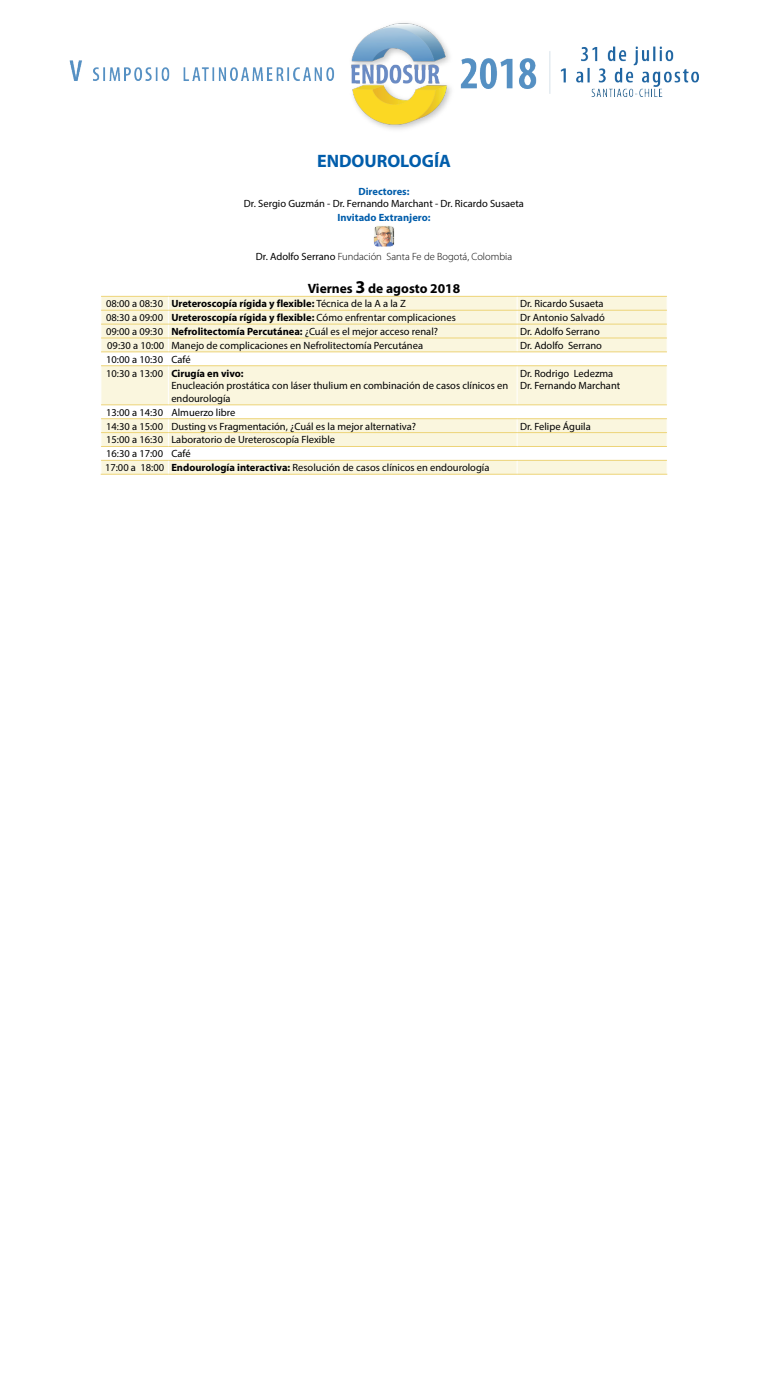
<style>
.page{position:relative;width:768px;height:1388px;background:#fff}
.page>*{position:absolute;margin:0;border:0;box-sizing:border-box;transform-origin:0 0}
.t1{font:700 18px "Myriad Pro";color:#015dab}
.t2{font:700 13.5px "Myriad Pro";color:#000001}
.t3{font:10.5px/13.9px "Myriad Pro";color:#000001}
.t4{font:700 10.5px "Myriad Pro";color:#000001}
.t5{font:300 10.5px "Myriad Pro";color:#000001}
.t6{font:700 10.5px "Myriad Pro";color:#015dab}
.s1{font-weight:400}
.s2{font-size:18px}
.s3{font-weight:700}
</style>
<div class="page">
<img style="left:69px;top:23px;width:630px;height:107px">
<svg style="left:102px;top:297px;width:565px;height:177px;fill:#faf6de"></svg>
<svg style="left:101px;top:295px;width:1px;height:57px"></svg>
<svg style="left:168px;top:297px;width:1px;height:68px"></svg>
<svg style="left:517px;top:297px;width:1px;height:68px"></svg>
<hr style="left:168px;top:366px;width:1px;height:39px;background:#fff">
<hr style="left:517px;top:366px;width:1px;height:39px;background:#fff">
<svg style="left:101px;top:419px;width:1px;height:55px"></svg>
<svg style="left:168px;top:406px;width:1px;height:68px"></svg>
<svg style="left:517px;top:406px;width:1px;height:68px"></svg>
<hr style="left:101px;top:296px;width:67px;height:1px;background:#edd478">
<hr style="left:168px;top:296px;width:349px;height:1px;background:#edd478">
<hr style="left:517px;top:296px;width:150px;height:1px;background:#edd478">
<hr style="left:101px;top:310px;width:67px;height:1px;background:#edd478">
<hr style="left:168px;top:310px;width:349px;height:1px;background:#edd478">
<hr style="left:517px;top:310px;width:150px;height:1px;background:#edd478">
<hr style="left:101px;top:324px;width:67px;height:1px;background:#edd478">
<hr style="left:168px;top:324px;width:349px;height:1px;background:#edd478">
<hr style="left:517px;top:324px;width:150px;height:1px;background:#edd478">
<hr style="left:101px;top:338px;width:67px;height:1px;background:#edd478">
<hr style="left:168px;top:338px;width:349px;height:1px;background:#edd478">
<hr style="left:517px;top:338px;width:150px;height:1px;background:#edd478">
<hr style="left:101px;top:352px;width:67px;height:1px;background:#edd478">
<hr style="left:168px;top:352px;width:349px;height:1px;background:#edd478">
<hr style="left:517px;top:352px;width:150px;height:1px;background:#edd478">
<hr style="left:101px;top:365px;width:67px;height:1px;background:#edd478">
<hr style="left:168px;top:365px;width:349px;height:1px;background:#edd478">
<hr style="left:517px;top:365px;width:150px;height:1px;background:#edd478">
<hr style="left:101px;top:405px;width:67px;height:1px;background:#edd478">
<hr style="left:168px;top:405px;width:349px;height:1px;background:#edd478">
<hr style="left:517px;top:405px;width:150px;height:1px;background:#edd478">
<hr style="left:101px;top:418px;width:67px;height:1px;background:#edd478">
<hr style="left:168px;top:418px;width:349px;height:1px;background:#edd478">
<hr style="left:517px;top:418px;width:150px;height:1px;background:#edd478">
<hr style="left:101px;top:432px;width:67px;height:1px;background:#edd478">
<hr style="left:168px;top:432px;width:349px;height:1px;background:#edd478">
<hr style="left:517px;top:432px;width:150px;height:1px;background:#edd478">
<hr style="left:101px;top:446px;width:67px;height:1px;background:#edd478">
<hr style="left:168px;top:446px;width:349px;height:1px;background:#edd478">
<hr style="left:517px;top:446px;width:150px;height:1px;background:#edd478">
<hr style="left:101px;top:460px;width:67px;height:1px;background:#edd478">
<hr style="left:168px;top:460px;width:349px;height:1px;background:#edd478">
<hr style="left:517px;top:460px;width:150px;height:1px;background:#edd478">
<hr style="left:101px;top:474px;width:67px;height:1px;background:#edd478">
<hr style="left:168px;top:474px;width:349px;height:1px;background:#edd478">
<hr style="left:517px;top:474px;width:150px;height:1px;background:#edd478">
<img style="left:375px;top:227px;width:18px;height:18px">
<div style="left:373px;top:225px;width:22px;height:22px;border:1px solid #fff;border-radius:4px"></div>
<h1 class="t1" style="left:317px;top:149px;width:135px">ENDOUROLOGÍA</h1>
<p class="t6" style="left:358px;top:184px;width:53px">Directores:</p>
<p class="t3" style="left:244px;top:196px;width:282px">Dr. Sergio Guzmán - Dr. Fernando Marchant - Dr. Ricardo Susaeta</p>
<p class="t6" style="left:337px;top:211px;width:95px">Invitado Extranjero:</p>
<p class="t5" style="left:256px;top:250px;width:258px"><span class="s1">Dr. Adolfo Serrano</span> Fundación Santa Fe de Bogotá, Colombia</p>
<p class="t2" style="left:308px;top:280px;width:154px">Viernes <span class="s2">3</span> de agosto 2018</p>
<p class="t4" style="left:106px;top:297px;width:301px"><span class="s1">08:00 a 08:30</span> Ureteroscopía rígida y flexible: <span class="s1">Técnica de la A a la Z</span></p>
<p class="t3" style="left:520px;top:296px;width:85px">Dr. Ricardo Susaeta</p>
<p class="t3" style="left:106px;top:310px;width:351px">08:30 a 09:00 <span class="s3">Ureteroscopía rígida y flexible:</span> Cómo enfrentar complicaciones</p>
<p class="t3" style="left:520px;top:310px;width:86px">Dr Antonio Salvadó</p>
<p class="t3" style="left:106px;top:324px;width:333px">09:00 a 09:30 <span class="s3">Nefrolitectomía Percutánea:</span> ¿Cuál es el mejor acceso renal?</p>
<p class="t3" style="left:520px;top:324px;width:81px">Dr. Adolfo Serrano</p>
<p class="t3" style="left:107px;top:338px;width:317px">09:30 a 10:00 Manejo de complicaciones en Nefrolitectomía Percutánea</p>
<p class="t3" style="left:520px;top:338px;width:83px">Dr. Adolfo Serrano</p>
<p class="t3" style="left:106px;top:352px;width:139px">10:00 a 10:30 Café<br>10:30 a 13:00 <span class="s3">Cirugía en vivo:</span></p>
<p class="t3" style="left:171px;top:379px;width:338px;line-height:12.6px">Enucleación prostática con láser thulium en combinación de casos clínicos en endourología</p>
<p class="t3" style="left:520px;top:366px;width:102px;line-height:12.6px">Dr. Rodrigo Ledezma<br>Dr. Fernando Marchant</p>
<p class="t3" style="left:106px;top:405px;width:311px">13:00 a 14:30 Almuerzo libre<br>14:30 a 15:00 Dusting vs Fragmentación, ¿Cuál es la mejor alternativa?</p>
<p class="t3" style="left:105px;top:433px;width:386px">15:00 a 16:30 Laboratorio de Ureteroscopía Flexible<br>16:30 a 17:00 Café<br>17:00 a 18:00 <span class="s3">Endourología interactiva:</span> Resolución de casos clínicos en endourología</p>
<p class="t3" style="left:520px;top:419px;width:72px">Dr. Felipe Águila</p>
</div>
